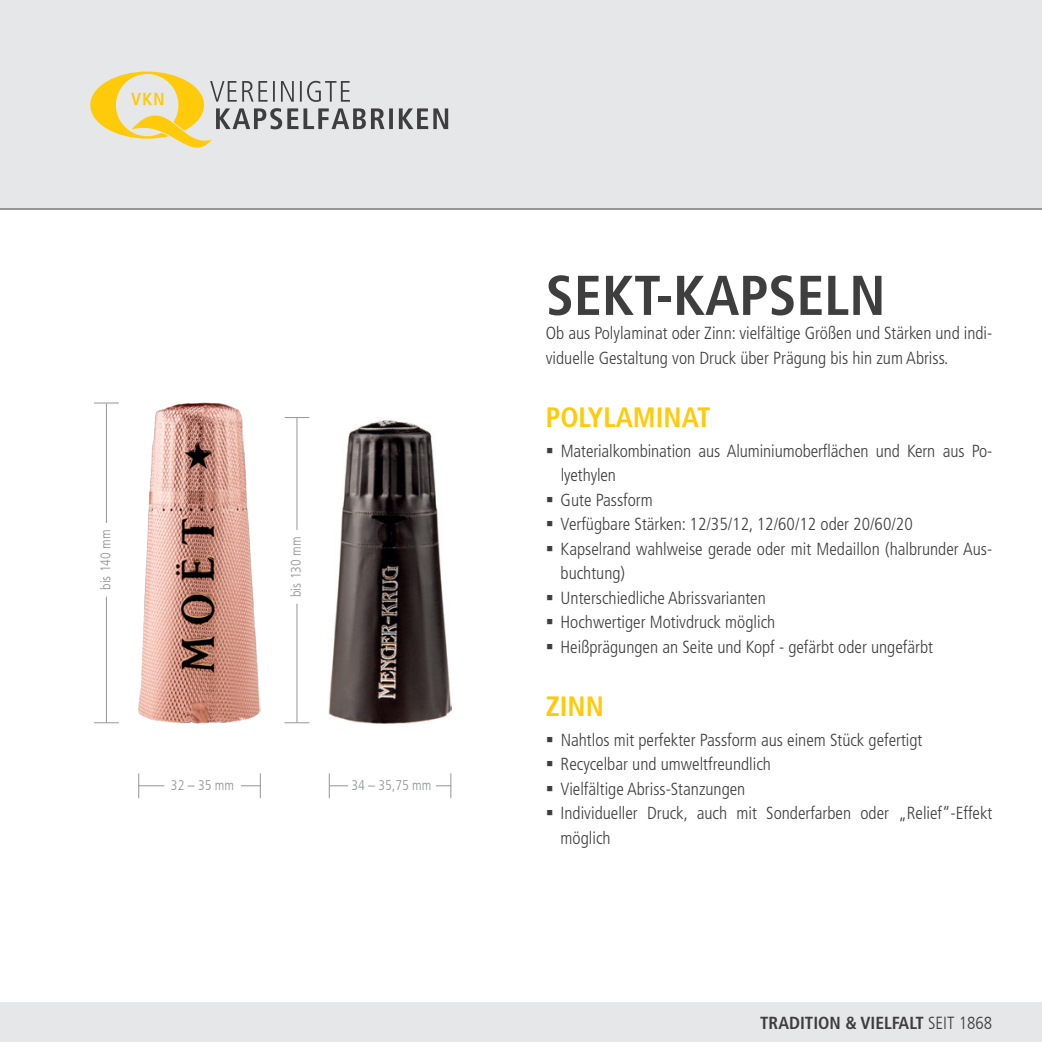
<style>
.page{position:relative;width:1042px;height:1042px;background:#fff}
.page>*{position:absolute;margin:0;border:0;box-sizing:border-box;transform-origin:0 0}
.t1{font:700 condensed 56px "Frutiger LT";color:#3e3e3f}
.t2{font:700 condensed 28px "Frutiger LT";color:#feca0a}
.t3{font:300 condensed 17.5px/24.5px "Frutiger";color:#3e3e3f}
.t4{font:700 condensed 17.5px "Frutiger LT Std";color:#3e3e3f}
.t5{font:300 condensed 14px "Frutiger LT";color:#939598}
.s1{font-family:"Frutiger LT";font-weight:300}
</style>
<div class="page">
<img style="left:138px;top:402px;width:123px;height:321px">
<img style="left:328px;top:420px;width:123px;height:303px">
<svg style="left:94px;top:722px;width:25px;height:1px"></svg>
<svg style="left:284px;top:722px;width:25px;height:1px"></svg>
<hr style="left:139px;top:785px;width:122px;height:1px;background:#939598">
<hr style="left:329px;top:785px;width:122px;height:1px;background:#939598">
<svg style="left:138px;top:773px;width:1px;height:25px"></svg>
<svg style="left:329px;top:773px;width:1px;height:25px"></svg>
<svg style="left:260px;top:773px;width:1px;height:25px"></svg>
<svg style="left:450px;top:773px;width:1px;height:25px"></svg>
<svg style="left:94px;top:402px;width:25px;height:1px"></svg>
<svg style="left:284px;top:417px;width:25px;height:1px"></svg>
<hr style="left:106px;top:403px;width:1px;height:320px;background:#939598">
<hr style="left:296px;top:417px;width:1px;height:306px;background:#939598">
<div style="left:103px;top:523px;width:7px;height:74px;background:#fff"></div>
<div style="left:294px;top:530px;width:7px;height:74px;background:#fff"></div>
<div style="left:164px;top:783px;width:77px;height:7px;background:#fff"></div>
<div style="left:348px;top:783px;width:88px;height:7px;background:#fff"></div>
<div style="left:0;top:0;width:1042px;height:208px;background:#e6e7e9"></div>
<hr style="left:0;top:208px;width:1042px;height:2px;background:#939598">
<svg style="left:90px;top:72px;width:358px;height:76px"></svg>
<div style="left:0;top:1002px;width:1042px;height:40px;background:#e6e7e9"></div>
<p class="t5" style="left:98px;top:590px;width:62px;rotate:-90deg">bis 140 mm</p>
<p class="t5" style="left:288px;top:597px;width:62px;rotate:-90deg">bis 130 mm</p>
<p class="t5" style="left:171px;top:777px;width:65px">32 – 35 mm</p>
<p class="t5" style="left:351px;top:777px;width:81px">34 – 35,75 mm</p>
<h1 class="t1" style="left:546px;top:262px;width:341px">SEKT-KAPSELN</h1>
<p class="t3" style="left:546px;top:321px;width:448px">Ob aus Polylaminat oder Zinn: vielfältige Größen und Stärken und indi&shy;viduelle Gestaltung von Druck über Prägung bis hin zum Abriss.</p>
<h2 class="t2" style="left:546px;top:401px;width:166px">POLYLAMINAT</h2>
<p class="t3" style="left:560px;top:439px;width:433px">Materialkombination aus Aluminiumoberflächen und Kern aus Po&shy;lyethylen<br>Gute Passform<br>Verfügbare Stärken: 12/35/12, 12/60/12 oder 20/60/20<br>Kapselrand wahlweise gerade oder mit Medaillon (halbrunder Aus&shy;buchtung)<br>Unterschiedliche Abrissvarianten<br>Hochwertiger Motivdruck möglich<br>Heißprägungen an Seite und Kopf - gefärbt oder ungefärbt</p>
<h2 class="t2" style="left:546px;top:690px;width:60px">ZINN</h2>
<p class="t3" style="left:560px;top:727px;width:433px">Nahtlos mit perfekter Passform aus einem Stück gefertigt Recycelbar und umweltfreundlich<br>Vielfältige Abriss-Stanzungen<br>Individueller Druck, auch mit Sonderfarben oder „Relief“-Effekt möglich</p>
<p class="t4" style="left:760px;top:1012px;width:234px">TRADITION &amp; VIELFALT <span class="s1">SEIT 1868</span></p>
</div>
